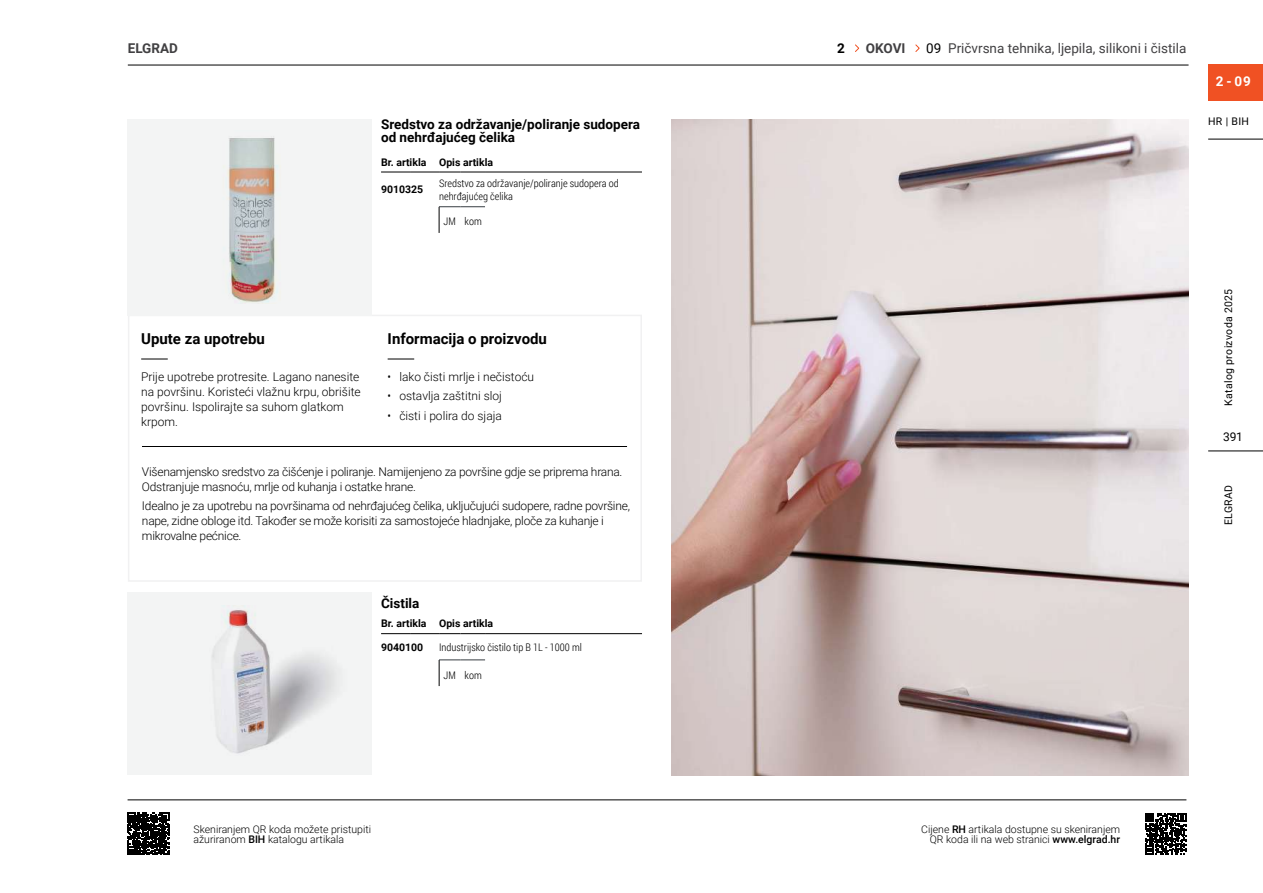
<style>
.page{position:relative;width:1263px;height:893px;background:#fff}
.page>*{position:absolute;margin:0;border:0;box-sizing:border-box;transform-origin:0 0}
.t1{font:700 15px "Roboto";color:#000}
.t2{font:700 13.5px "Roboto";color:#000}
.t3{font:13.5px "Roboto";color:#414042}
.t4{font:700 13.5px "Roboto";color:#414042}
.t5{font:700 13.5px "Roboto";color:#fff}
.t6{font:300 12px/15px "Roboto";letter-spacing:-.02em;color:#000}
.t7{font:300 12px/15px "Roboto";color:#000}
.t8{font:12px "Roboto";color:#000}
.t9{font:300 12px/19.2px "Roboto Condensed";color:#000;text-align:justify}
.t10{font:300 10.5px/10.5px "Roboto";color:#000;text-align:right}
.t11{font:300 10.5px/13.5px "Roboto Condensed";color:#000}
.t12{font:700 10.5px "Roboto";color:#000}
.t13{font:10.5px "Roboto";letter-spacing:.03em;color:#000}
.s1{color:#000}
.s2{font-weight:500}
</style>
<div class="page">
<svg style="left:855px;top:44px;width:5px;height:8px"></svg>
<svg style="left:915px;top:44px;width:5px;height:8px"></svg>
<hr style="left:128px;top:65px;width:1060px;height:1px;background:#000">
<hr style="left:1208px;top:139px;width:55px;height:1px;background:#000">
<hr style="left:1208px;top:451px;width:55px;height:1px;background:#000">
<div style="left:1208px;top:64px;width:55px;height:36px;background:#f05123"></div>
<hr style="left:128px;top:800px;width:1058px;height:1px;background:#000">
<svg style="left:1145px;top:813px;width:41px;height:41px"></svg>
<svg style="left:127px;top:813px;width:42px;height:42px;background:#242424"></svg>
<div style="left:128px;top:315px;width:514px;height:267px;border:2px solid #f1f1f2"></div>
<div style="left:128px;top:119px;width:244px;height:197px;background:#f3f4f4"></div>
<svg style="left:381px;top:172px;width:104px;height:1px"></svg>
<hr style="left:485px;top:172px;width:157px;height:1px;background:#000">
<svg style="left:439px;top:206px;width:46px;height:27px"></svg>
<img style="left:227px;top:138px;width:51px;height:165px">
<div style="left:128px;top:592px;width:244px;height:183px;background:#f3f4f4"></div>
<svg style="left:381px;top:633px;width:104px;height:1px"></svg>
<hr style="left:485px;top:633px;width:157px;height:1px;background:#000">
<svg style="left:439px;top:660px;width:46px;height:26px"></svg>
<img style="left:212px;top:610px;width:124px;height:144px">
<svg style="left:141px;top:359px;width:27px;height:1px"></svg>
<svg style="left:388px;top:359px;width:26px;height:1px"></svg>
<img style="left:672px;top:119px;width:516px;height:656px">
<hr style="left:142px;top:446px;width:485px;height:1px;background:#000">
<p class="t4" style="left:128px;top:38px;width:52px">ELGRAD</p>
<p class="t2" style="left:837px;top:38px;width:9px">2</p>
<p class="t4" style="left:866px;top:38px;width:41px">OKOVI</p>
<p class="t3" style="left:926px;top:38px;width:262px"><span class="s1">09</span> Pričvrsna tehnika, ljepila, silikoni i čistila</p>
<p class="t5" style="left:1216px;top:71px;width:37px">2 - 09</p>
<p class="t2" style="left:381px;top:115px;width:260px">Sredstvo za održavanje/poliranje sudopera</p>
<p class="t13" style="left:1208px;top:114px;width:42px">HR | BIH</p>
<p class="t2" style="left:381px;top:128px;width:136px">od nehrđajućeg čelika</p>
<p class="t12" style="left:381px;top:154px;width:114px">Br. artikla Opis artikla</p>
<p class="t12" style="left:381px;top:182px;width:44px">9010325</p>
<p class="t11" style="left:439px;top:176px;width:181px">Sredstvo za održavanje/poliranje sudopera od nehrđajućeg čelika</p>
<p class="t11" style="left:443px;top:215px;width:40px">JM kom</p>
<p class="t1" style="left:141px;top:329px;width:125px">Upute za upotrebu</p>
<p class="t7" style="left:141px;top:368px;width:221px">Prije upotrebe protresite. Lagano nanesite na površinu. Koristeći vlažnu krpu, obrišite površinu. Ispolirajte sa suhom glatkom krpom.</p>
<p class="t1" style="left:388px;top:329px;width:161px">Informacija o proizvodu</p>
<p class="t9" style="left:388px;top:367px;width:5px">• • •</p>
<p class="t7" style="left:399px;top:367px;width:136px;line-height:19.2px">lako čisti mrlje i nečistoću ostavlja zaštitni sloj<br>čisti i polira do sjaja</p>
<p class="t13" style="left:1221px;top:406px;width:118px;rotate:-90deg">Katalog proizvoda 2025</p>
<p class="t8" style="left:1223px;top:428px;width:21px">391</p>
<p class="t6" style="left:142px;top:464px;width:482px">Višenamjensko sredstvo za čišćenje i poliranje. Namijenjeno za površine gdje se priprema hrana.<br>Odstranjuje masnoću, mrlje od kuhanja i ostatke hrane.</p>
<p class="t6" style="left:142px;top:498px;width:489px">Idealno je za upotrebu na površinama od nehrđajućeg čelika, uključujući sudopere, radne površine, nape, zidne obloge itd. Također se može korisiti za samostojeće hladnjake, ploče za kuhanje i mikrovalne pećnice.</p>
<p class="t2" style="left:381px;top:594px;width:40px">Čistila</p>
<p class="t12" style="left:381px;top:616px;width:114px">Br. artikla Opis artikla</p>
<p class="t12" style="left:381px;top:640px;width:44px">9040100</p>
<p class="t11" style="left:439px;top:640px;width:144px">Industrijsko čistilo tip B 1L - 1000 ml</p>
<p class="t11" style="left:443px;top:668px;width:40px">JM kom</p>
<p class="t10" style="left:194px;top:823px;width:179px;text-align:left">Skeniranjem QR koda možete pristupiti ažuriranom <span class="s2">BIH</span> katalogu artikala</p>
<p class="t13" style="left:1221px;top:525px;width:42px;rotate:-90deg">ELGRAD</p>
<p class="t10" style="left:921px;top:823px;width:200px">Cijene <span class="s2">RH</span> artikala dostupne su skeniranjem<br>QR koda ili na web stranici <span class="s2">www.elgrad.hr</span></p>
</div>
